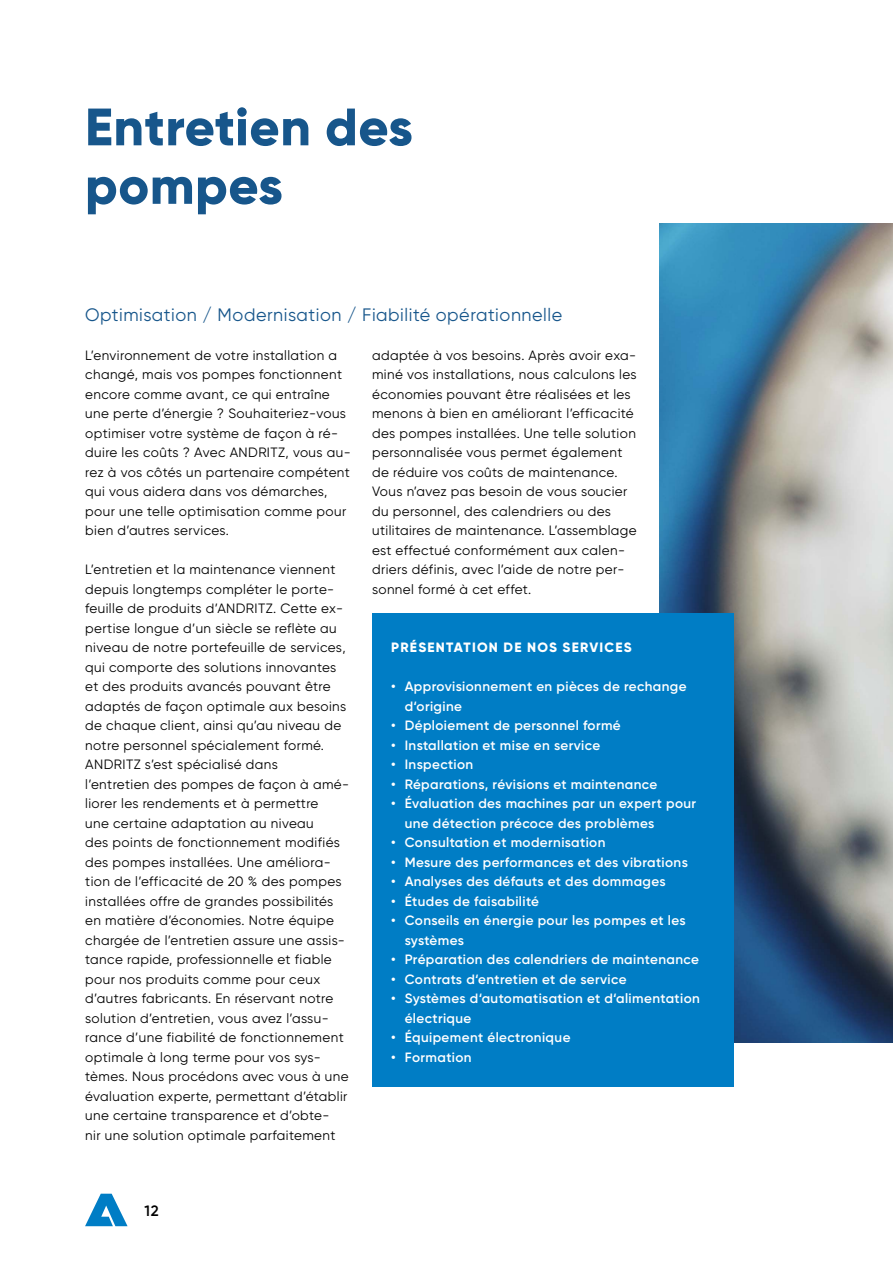
<style>
.page{position:relative;width:893px;height:1263px;background:#fff}
.page>*{position:absolute;margin:0;border:0;box-sizing:border-box;transform-origin:0 0}
.ANDRITZ_Level_2-3_He{font:800 52.5px "Gilroy";letter-spacing:.01em;color:#17568b}
.ANDRITZ_Level_2-3_In{font:18px "Gilroy";letter-spacing:.03em;color:#17568b}
.t1{font:600 15px "Gilroy";color:#000}
.ANDRITZ_Level_2-3_Co{font:13.5px/19.5px "Gilroy";letter-spacing:.03em;color:#000}
.ANDRITZ_Level_2-3_Bu{font:600 13.5px/19.5px "Gilroy";letter-spacing:.03em;color:#fff}
.ANDRITZ_Level_2-3_Su{font:800 13.5px "Gilroy";letter-spacing:.09em;color:#fff}
</style>
<div class="page">
<svg style="left:85px;top:1194px;width:43px;height:32px"></svg>
<img style="left:659px;top:223px;width:234px;height:819px">
<div style="left:372px;top:613px;width:361px;height:474px;background:#007dc5"></div>
<p class="ANDRITZ_Level_2-3_He" style="left:85px;top:94px;width:329px">Entretien des</p>
<p class="ANDRITZ_Level_2-3_He" style="left:85px;top:152px;width:199px">pompes</p>
<p class="ANDRITZ_Level_2-3_In" style="left:85px;top:304px;width:479px">Optimisation / Modernisation / Fiabilité opérationnelle</p>
<p class="ANDRITZ_Level_2-3_Co" style="left:85px;top:345px;width:267px">L’environnement de votre installation a changé, mais vos pompes fonctionnent encore comme avant, ce qui entraîne une perte d’énergie ? Souhaiteriez-vous optimiser votre système de façon à ré&shy;duire les coûts ? Avec ANDRITZ, vous au&shy;rez à vos côtés un partenaire compétent qui vous aidera dans vos démarches, pour une telle optimisation comme pour bien d’autres services.</p>
<p class="ANDRITZ_Level_2-3_Co" style="left:85px;top:560px;width:263px">L’entretien et la maintenance viennent depuis longtemps compléter le porte&shy;feuille de produits d’ANDRITZ. Cette ex&shy;pertise longue d’un siècle se reflète au niveau de notre portefeuille de services, qui comporte des solutions innovantes et des produits avancés pouvant être adaptés de façon optimale aux besoins de chaque client, ainsi qu’au niveau de notre personnel spécialement formé.<br>ANDRITZ s’est spécialisé dans</p>
<p class="ANDRITZ_Level_2-3_Co" style="left:85px;top:774px;width:265px">l’entretien des pompes de façon à amé&shy;liorer les rendements et à permettre<br>une certaine adaptation au niveau<br>des points de fonctionnement modifiés des pompes installées. Une améliora&shy;tion de l’efficacité de 20 % des pompes installées offre de grandes possibilités en matière d’économies. Notre équipe chargée de l’entretien assure une assis&shy;tance rapide, professionnelle et fiable pour nos produits comme pour ceux d’autres fabricants. En réservant notre solution d’entretien, vous avez l’assu&shy;rance d’une fiabilité de fonctionnement optimale à long terme pour vos sys&shy;tèmes. Nous procédons avec vous à une évaluation experte, permettant d’établir une certaine transparence et d’obte-<br>nir une solution optimale parfaitement</p>
<p class="ANDRITZ_Level_2-3_Co" style="left:372px;top:345px;width:266px">adaptée à vos besoins. Après avoir exa&shy;miné vos installations, nous calculons les économies pouvant être réalisées et les menons à bien en améliorant l’efficacité des pompes installées. Une telle solution personnalisée vous permet également de réduire vos coûts de maintenance.<br>Vous n’avez pas besoin de vous soucier du personnel, des calendriers ou des utilitaires de maintenance. L’assemblage est effectué conformément aux calen&shy;driers définis, avec l’aide de notre per&shy;sonnel formé à cet effet.</p>
<p class="ANDRITZ_Level_2-3_Su" style="left:391px;top:639px;width:242px">PRÉSENTATION DE NOS SERVICES</p>
<p class="ANDRITZ_Level_2-3_Bu" style="left:405px;top:677px;width:283px;text-indent:-14px">• Approvisionnement en pièces de rechange d‘origine</p>
<p class="ANDRITZ_Level_2-3_Bu" style="left:391px;top:716px;width:231px">• Déploiement de personnel formé</p>
<p class="ANDRITZ_Level_2-3_Bu" style="left:391px;top:735px;width:211px">• Installation et mise en service</p>
<p class="ANDRITZ_Level_2-3_Bu" style="left:391px;top:755px;width:84px">• Inspection</p>
<p class="ANDRITZ_Level_2-3_Bu" style="left:391px;top:774px;width:268px">• Réparations, révisions et maintenance</p>
<p class="ANDRITZ_Level_2-3_Bu" style="left:405px;top:794px;width:293px;text-indent:-14px">• Évaluation des machines par un expert pour une détection précoce des problèmes</p>
<p class="ANDRITZ_Level_2-3_Bu" style="left:391px;top:833px;width:216px">• Consultation et modernisation</p>
<p class="ANDRITZ_Level_2-3_Bu" style="left:391px;top:852px;width:298px">• Mesure des performances et des vibrations</p>
<p class="ANDRITZ_Level_2-3_Bu" style="left:391px;top:872px;width:276px">• Analyses des défauts et des dommages</p>
<p class="ANDRITZ_Level_2-3_Bu" style="left:391px;top:891px;width:149px">• Études de faisabilité</p>
<p class="ANDRITZ_Level_2-3_Bu" style="left:405px;top:911px;width:282px;text-indent:-14px">• Conseils en énergie pour les pompes et les systèmes</p>
<p class="ANDRITZ_Level_2-3_Bu" style="left:391px;top:950px;width:309px">• Préparation des calendriers de maintenance</p>
<p class="ANDRITZ_Level_2-3_Bu" style="left:391px;top:969px;width:237px">• Contrats d‘entretien et de service</p>
<p class="ANDRITZ_Level_2-3_Bu" style="left:405px;top:989px;width:297px;text-indent:-14px">• Systèmes d‘automatisation et d‘alimentation électrique</p>
<p class="ANDRITZ_Level_2-3_Bu" style="left:391px;top:1028px;width:181px">• Équipement électronique</p>
<p class="ANDRITZ_Level_2-3_Bu" style="left:391px;top:1047px;width:82px">• Formation</p>
<p class="t1" style="left:145px;top:1201px;width:16px">12</p>
</div>
